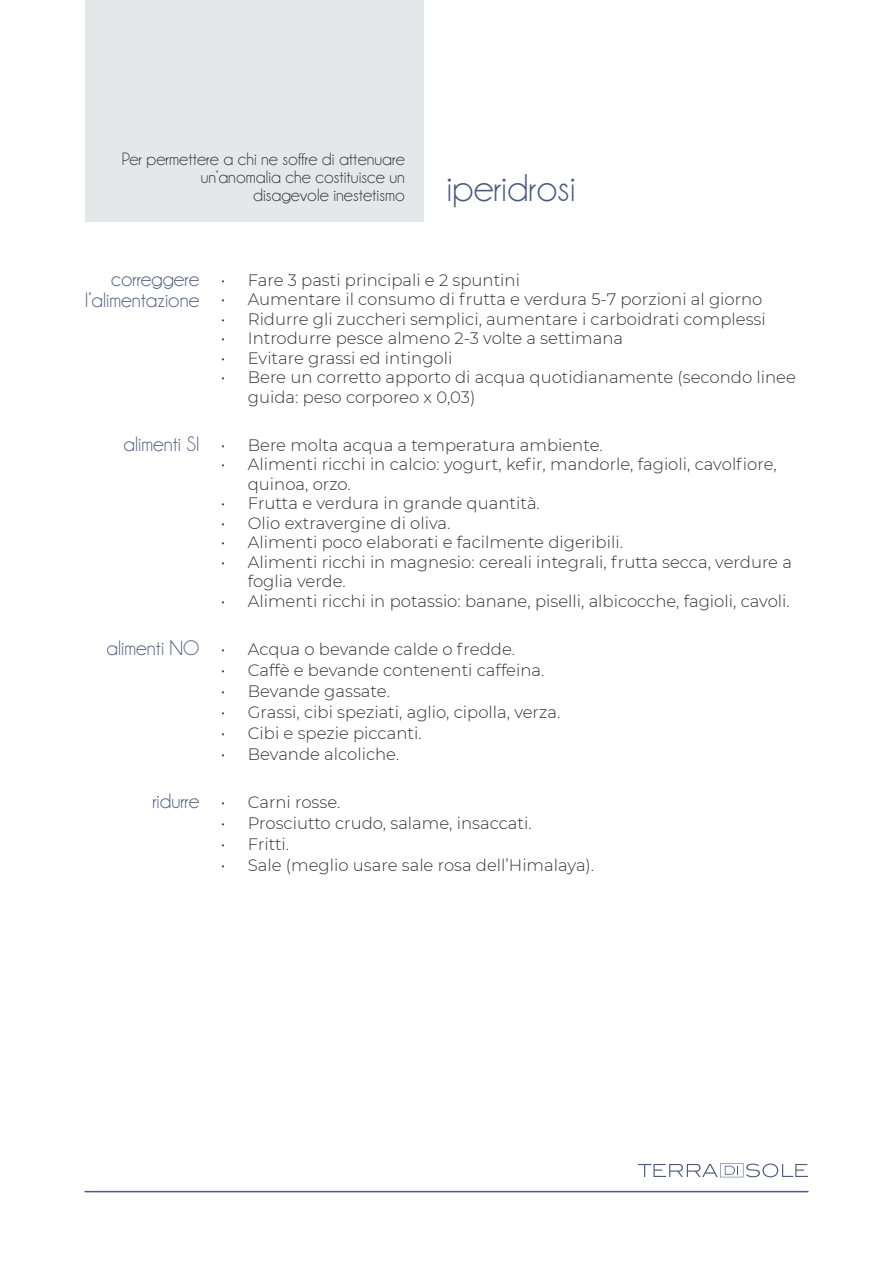
<style>
.page{position:relative;width:893px;height:1263px;background:#fff}
.page>*{position:absolute;margin:0;border:0;box-sizing:border-box;transform-origin:0 0}
.t1{font:39px "Champagne&Limousines";color:#4c5a7e}
.t2{font:21px/21px "Champagne&Limousines";color:#4c5a7e;text-align:right}
.t3{font:18px/18px "Champagne&Limousines";color:#333;text-align:right}
.t4{font:300 16.5px/19.5px "Montserrat";color:#333}
</style>
<div class="page">
<div style="left:85px;top:0;width:338px;height:221px;background:#e4e8e9"></div>
<hr style="left:85px;top:1191px;width:723px;height:1px;background:#4c5a7e">
<svg style="left:638px;top:1163px;width:170px;height:14px"></svg>
<p class="t3" style="left:122px;top:151px;width:285px">Per permettere a chi ne soffre di attenuare un’anomalia che costituisce un disagevole inestetismo</p>
<h1 class="t1" style="left:446px;top:174px;width:131px">iperidrosi</h1>
<p class="t2" style="left:85px;top:270px;width:116px">correggere l’alimentazione</p>
<p class="t2" style="left:124px;top:435px;width:77px">alimenti SI</p>
<p class="t2" style="left:107px;top:639px;width:94px">alimenti NO</p>
<p class="t2" style="left:152px;top:792px;width:48px">ridurre</p>
<p class="t4" style="left:221px;top:270px;width:301px">• Fare 3 pasti principali e 2 spuntini</p>
<p class="t4" style="left:221px;top:290px;width:543px">• Aumentare il consumo di frutta e verdura 5-7 porzioni al giorno</p>
<p class="t4" style="left:221px;top:309px;width:546px">• Ridurre gli zuccheri semplici, aumentare i carboidrati complessi</p>
<p class="t4" style="left:221px;top:329px;width:404px">• Introdurre pesce almeno 2-3 volte a settimana</p>
<p class="t4" style="left:221px;top:348px;width:233px">• Evitare grassi ed intingoli</p>
<p class="t4" style="left:248px;top:368px;width:550px;text-indent:-27px">• Bere un corretto apporto di acqua quotidianamente (secondo linee guida: peso corporeo x 0,03)</p>
<p class="t4" style="left:221px;top:435px;width:383px">• Bere molta acqua a temperatura ambiente.</p>
<p class="t4" style="left:248px;top:454px;width:531px;text-indent:-27px">• Alimenti ricchi in calcio: yogurt, kefir, mandorle, fagioli, cavolfiore, quinoa, orzo.</p>
<p class="t4" style="left:221px;top:493px;width:321px">• Frutta e verdura in grande quantità.</p>
<p class="t4" style="left:221px;top:513px;width:231px">• Olio extravergine di oliva.</p>
<p class="t4" style="left:221px;top:532px;width:404px">• Alimenti poco elaborati e facilmente digeribili.</p>
<p class="t4" style="left:248px;top:552px;width:546px;text-indent:-27px">• Alimenti ricchi in magnesio: cereali integrali, frutta secca, verdure a foglia verde.</p>
<p class="t4" style="left:221px;top:591px;width:571px">• Alimenti ricchi in potassio: banane, piselli, albicocche, fagioli, cavoli.</p>
<p class="t4" style="left:221px;top:639px;width:296px">• Acqua o bevande calde o fredde.</p>
<p class="t4" style="left:221px;top:660px;width:325px">• Caffè e bevande contenenti caffeina.</p>
<p class="t4" style="left:221px;top:681px;width:171px">• Bevande gassate.</p>
<p class="t4" style="left:221px;top:702px;width:341px">• Grassi, cibi speziati, aglio, cipolla, verza.</p>
<p class="t4" style="left:221px;top:723px;width:202px">• Cibi e spezie piccanti.</p>
<p class="t4" style="left:221px;top:744px;width:180px">• Bevande alcoliche.</p>
<p class="t4" style="left:221px;top:792px;width:121px">• Carni rosse.</p>
<p class="t4" style="left:221px;top:813px;width:312px">• Prosciutto crudo, salame, insaccati.</p>
<p class="t4" style="left:221px;top:834px;width:70px">• Fritti.</p>
<p class="t4" style="left:221px;top:855px;width:375px">• Sale (meglio usare sale rosa dell’Himalaya).</p>
</div>
